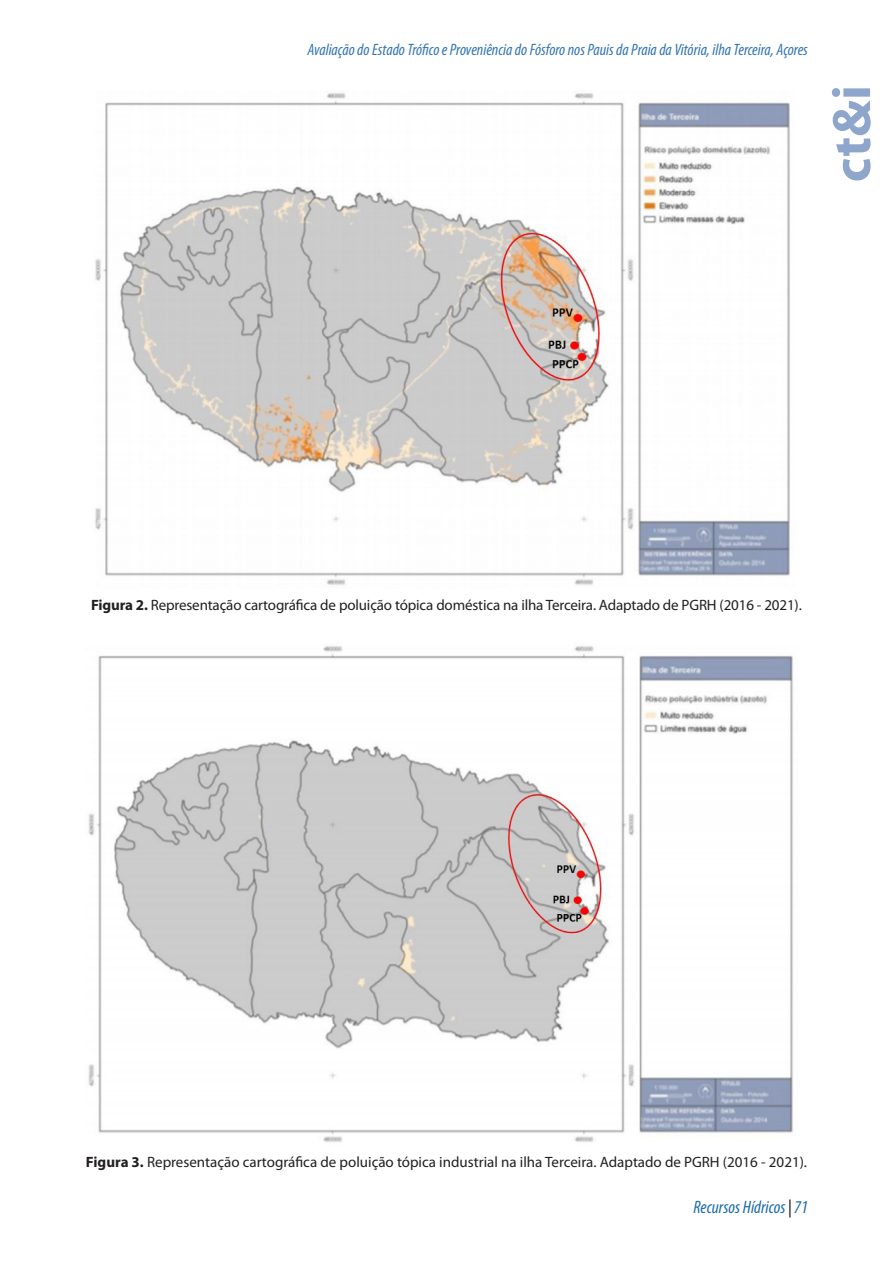
<style>
.page{position:relative;width:893px;height:1263px;background:#fff}
.page>*{position:absolute;margin:0;border:0;box-sizing:border-box;transform-origin:0 0}
.t1{font:700 54.45px "Myriad Pro";color:#8ea5cc}
.t2{font:italic condensed 18px "Myriad Pro";color:#1a6ca9}
.t3{font:italic condensed 16.5px "Myriad Pro";color:#3575b0}
.Legenda_figura{font:15px "Myriad Pro";letter-spacing:-.01em;color:#231f20}
.s1{font-weight:700}
.s2{color:#000}
</style>
<div class="page">
<img style="left:95px;top:93px;width:695px;height:492px">
<img style="left:88px;top:646px;width:705px;height:496px">
<p class="t3" style="left:307px;top:39px;width:502px">Avaliação do Estado Trófico e Proveniência do Fósforo nos Pauis da Praia da Vitória, ilha Terceira, Açores</p>
<h1 class="t1" style="left:816px;top:182px;width:99px;rotate:-90deg">ct&amp;i</h1>
<p class="Legenda_figura" style="left:91px;top:596px;width:712px"><span class="s1">Figura 2.</span> Representação cartográfica de poluição tópica doméstica na ilha Terceira. Adaptado de PGRH (2016 - 2021).</p>
<p class="Legenda_figura" style="left:86px;top:1152px;width:723px"><span class="s1">Figura 3.</span> Representação cartográfica de poluição tópica industrial na ilha Terceira. Adaptado de PGRH (2016 - 2021).</p>
<p class="t2" style="left:693px;top:1196px;width:116px">Recursos Hídricos <span class="s2">|</span> 71</p>
</div>
